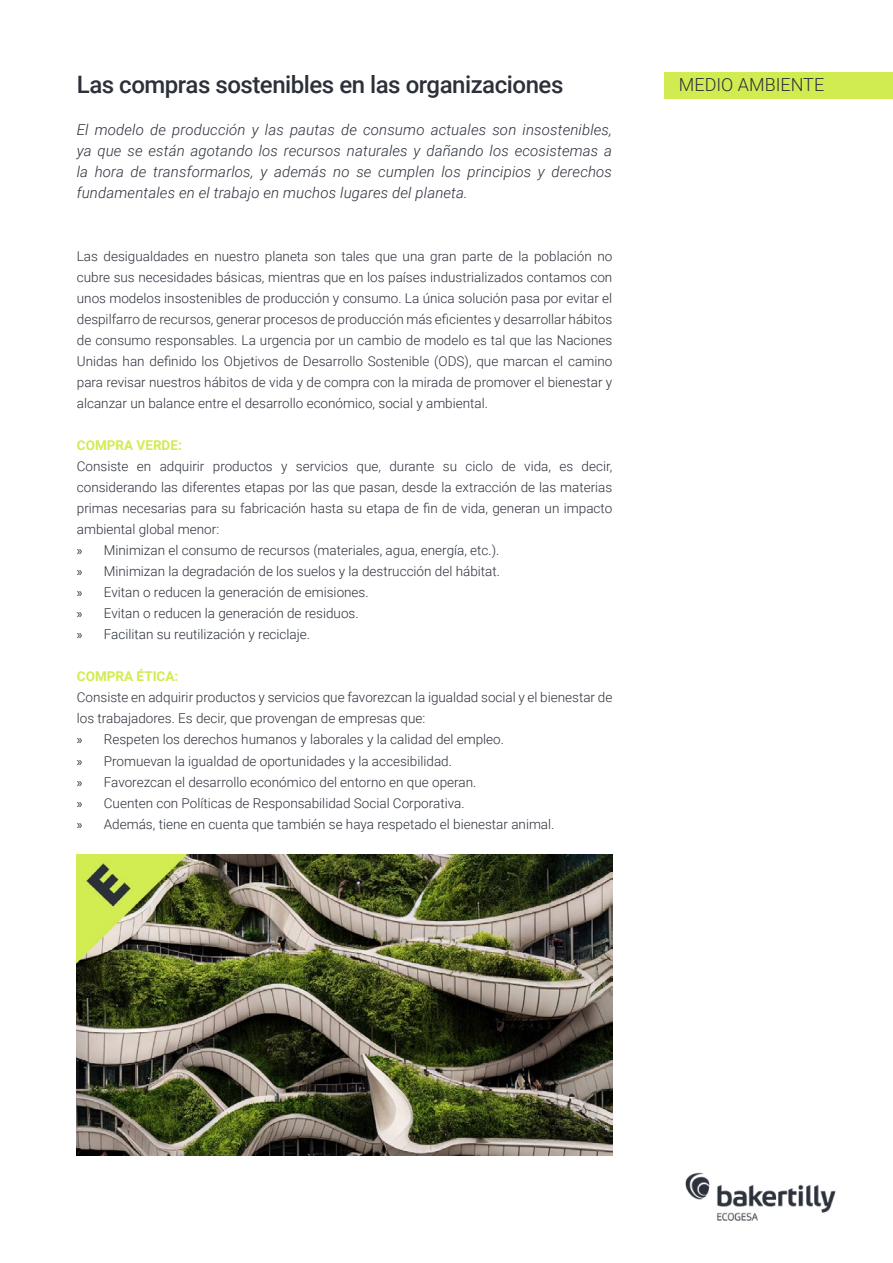
<style>
.page{position:relative;width:893px;height:1263px;background:#fff}
.page>*{position:absolute;margin:0;border:0;box-sizing:border-box;transform-origin:0 0}
.t1{font:500 24px "Roboto";letter-spacing:-.02em;color:#2b303a}
.t2{font:300 18px "Roboto";color:#2b303a}
.t3{font:italic 300 15px/21px "Roboto";letter-spacing:.01em;color:#2b303a;text-align:justify}
.t4{font:300 13.5px/21px "Roboto";color:#2b303a}
.t5{font:700 13.5px "Roboto";color:#d1ec51}
.s1{font-family:"Myriad Pro";font-weight:400}
</style>
<div class="page">
<img style="left:685px;top:1172px;width:151px;height:49px">
<img style="left:77px;top:854px;width:536px;height:302px">
<div style="left:664px;top:72px;width:229px;height:26px;background:#d1ec51"></div>
<h1 class="t1" style="left:77px;top:68px;width:488px">Las compras sostenibles en las organizaciones</h1>
<p class="t3" style="left:77px;top:119px;width:537px">El modelo de producción y las pautas de consumo actuales son insostenibles, ya que se están agotando los recursos naturales y dañando los ecosistemas a la hora de transformarlos, y además no se cumplen los principios y derechos fundamentales en el trabajo en muchos lugares del planeta.</p>
<p class="t4" style="left:77px;top:245px;width:537px;text-align:justify">Las desigualdades en nuestro planeta son tales que una gran parte de la población no cubre sus necesidades básicas, mientras que en los países industrializados contamos con unos modelos insostenibles de producción y consumo. La única solución pasa por evitar el despilfarro de recursos, generar procesos de producción más eficientes y desarrollar hábitos de consumo responsables. La urgencia por un cambio de modelo es tal que las Naciones Unidas han definido los Objetivos de Desarrollo Sostenible (ODS), que marcan el camino para revisar nuestros hábitos de vida y de compra con la mirada de promover el bienestar y alcanzar un balance entre el desarrollo económico, social y ambiental.</p>
<p class="t5" style="left:77px;top:436px;width:106px">COMPRA VERDE:</p>
<p class="t4" style="left:77px;top:456px;width:537px">Consiste en adquirir productos y servicios que, durante su ciclo de vida, es decir, considerando las diferentes etapas por las que pasan, desde la extracción de las materias primas necesarias para su fabricación hasta su etapa de fin de vida, generan un impacto ambiental global menor:<br><span class="s1">»</span> Minimizan el consumo de recursos (materiales, agua, energía, etc.).<br><span class="s1">»</span> Minimizan la degradación de los suelos y la destrucción del hábitat.<br><span class="s1">»</span> Evitan o reducen la generación de emisiones.<br><span class="s1">»</span> Evitan o reducen la generación de residuos.<br><span class="s1">»</span> Facilitan su reutilización y reciclaje.</p>
<p class="t5" style="left:77px;top:667px;width:103px">COMPRA ÉTICA:</p>
<p class="t4" style="left:77px;top:687px;width:537px">Consiste en adquirir productos y servicios que favorezcan la igualdad social y el bienestar de los trabajadores. Es decir, que provengan de empresas que:<br><span class="s1">»</span> Respeten los derechos humanos y laborales y la calidad del empleo.<br><span class="s1">»</span> Promuevan la igualdad de oportunidades y la accesibilidad.<br><span class="s1">»</span> Favorezcan el desarrollo económico del entorno en que operan.<br><span class="s1">»</span> Cuenten con Políticas de Responsabilidad Social Corporativa.<br><span class="s1">»</span> Además, tiene en cuenta que también se haya respetado el bienestar animal.</p>
<h2 class="t2" style="left:679px;top:72px;width:147px">MEDIO AMBIENTE</h2>
</div>
